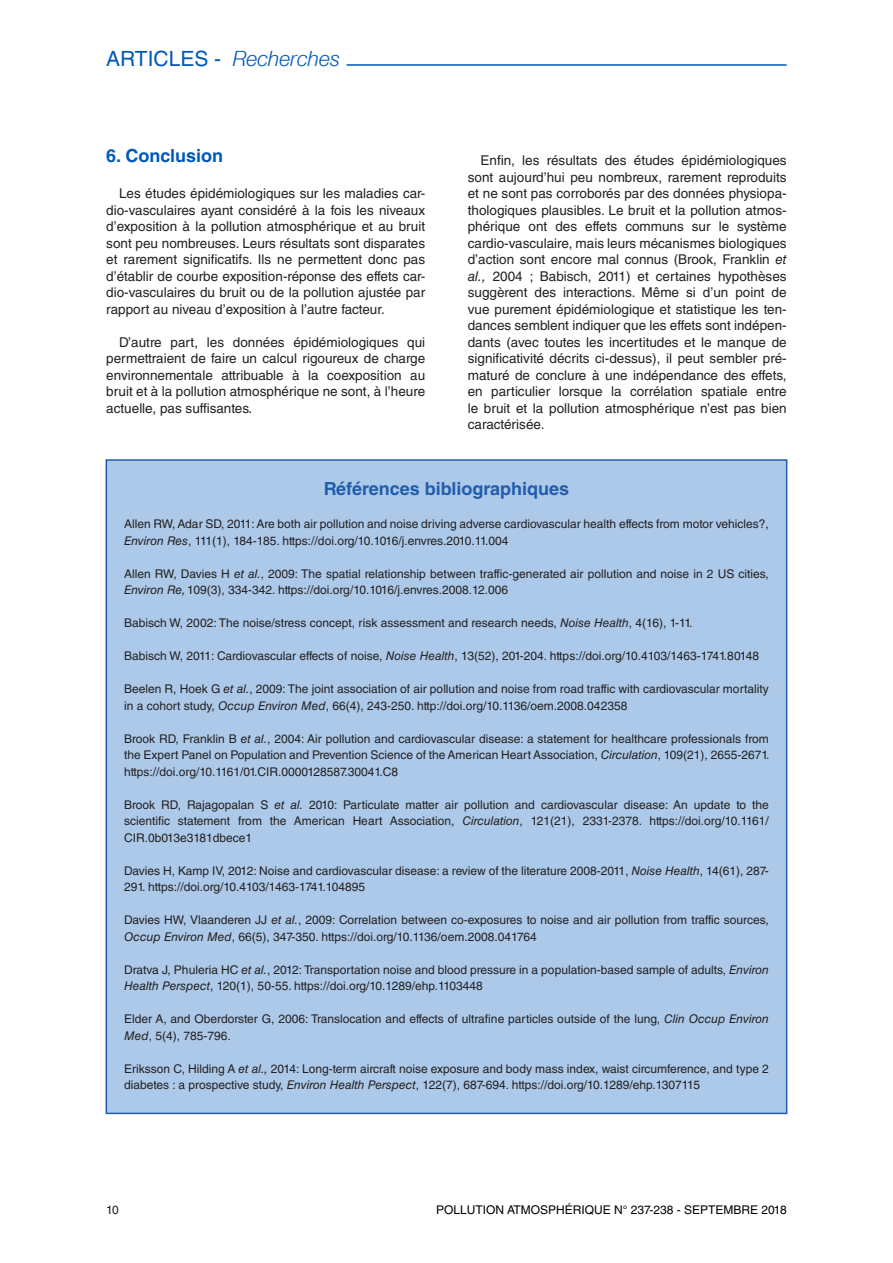
<style>
.page{position:relative;width:893px;height:1263px;background:#fff}
.page>*{position:absolute;margin:0;border:0;box-sizing:border-box;transform-origin:0 0}
.t1{font:italic 21px "Helvetica Neue";color:#0059ba}
.Bibliographie{font:700 18px "Helvetica LT Std";color:#225dab}
.Titre_1{font:700 18px "Helvetica LT Std";color:#0059ba}
.t2{font:13.5px/16.5px "Helvetica LT Std";color:#231f20;text-align:justify}
.Bibliographie-2{font:12px/16.5px "Helvetica LT Std";color:#231f20}
.t3{font:12px "Helvetica LT Std";color:#000}
.s1{font-family:"Helvetica LT Std";font-style:normal}
.s2{font-style:italic}
</style>
<div class="page">
<hr style="left:347px;top:64px;width:440px;height:2px;background:#0059ba">
<div style="left:106px;top:460px;width:681px;height:653px;background:#acc9e9"></div>
<h1 class="t1" style="left:106px;top:46px;width:235px"><span class="s1">ARTICLES -</span> Recherches</h1>
<p class="Titre_1" style="left:106px;top:144px;width:118px">6. Conclusion</p>
<p class="t2" style="left:106px;top:185px;width:320px;text-indent:13px">Les études épidémiologiques sur les maladies car&shy;dio-vasculaires ayant considéré à la fois les niveaux d’exposition à la pollution atmosphérique et au bruit sont peu nombreuses. Leurs résultats sont disparates et rarement significatifs. Ils ne permettent donc pas d’établir de courbe exposition-réponse des effets car&shy;dio-vasculaires du bruit ou de la pollution ajustée par rapport au niveau d’exposition à l’autre facteur.</p>
<p class="t2" style="left:106px;top:333px;width:320px;text-indent:13px">D’autre part, les données épidémiologiques qui permettraient de faire un calcul rigoureux de charge environnementale attribuable à la coexposition au bruit et à la pollution atmosphérique ne sont, à l’heure actuelle, pas suffisantes<span class="s2">.</span></p>
<p class="t2" style="left:468px;top:152px;width:320px;text-indent:13px">Enfin, les résultats des études épidémiologiques sont aujourd’hui peu nombreux, rarement reproduits et ne sont pas corroborés par des données physiopa&shy;thologiques plausibles. Le bruit et la pollution atmos&shy;phérique ont des effets communs sur le système cardio-vasculaire, mais leurs mécanismes biologiques d’action sont encore mal connus (Brook, Franklin <span class="s2">et al.,</span> 2004 ; Babisch, 2011) et certaines hypothèses suggèrent des interactions. Même si d’un point de vue purement épidémiologique et statistique les ten&shy;dances semblent indiquer que les effets sont indépen&shy;dants (avec toutes les incertitudes et le manque de significativité décrits ci-dessus), il peut sembler pré&shy;maturé de conclure à une indépendance des effets, en particulier lorsque la corrélation spatiale entre le bruit et la pollution atmosphérique n’est pas bien caractérisée.</p>
<p class="Bibliographie" style="left:324px;top:478px;width:247px">Références bibliographiques</p>
<p class="Bibliographie-2" style="left:124px;top:516px;width:646px">Allen RW, Adar SD, 2011: Are both air pollution and noise driving adverse cardiovascular health effects from motor vehicles?,<br><span class="s2">Environ Res</span>, 111(1), 184-185. https://doi.org/10.1016/j.envres.2010.11.004</p>
<p class="Bibliographie-2" style="left:124px;top:565px;width:646px">Allen RW, Davies H <span class="s2">et al.</span>, 2009: The spatial relationship between traffic-generated air pollution and noise in 2 US cities,<br><span class="s2">Environ Re,</span> 109(3), 334-342. https://doi.org/10.1016/j.envres.2008.12.006</p>
<p class="Bibliographie-2" style="left:124px;top:615px;width:570px">Babisch W, 2002: The noise/stress concept, risk assessment and research needs, <span class="s2">Noise Health</span>, 4(16), 1-11.</p>
<p class="Bibliographie-2" style="left:124px;top:648px;width:637px">Babisch W, 2011: Cardiovascular effects of noise, <span class="s2">Noise Health</span>, 13(52), 201-204. https://doi.org/10.4103/1463-1741.80148</p>
<p class="Bibliographie-2" style="left:124px;top:681px;width:646px">Beelen R, Hoek G <span class="s2">et al.</span>, 2009: The joint association of air pollution and noise from road traffic with cardiovascular mortality in a cohort study, <span class="s2">Occup Environ Med</span>, 66(4), 243-250. http://doi.org/10.1136/oem.2008.042358</p>
<p class="Bibliographie-2" style="left:124px;top:730px;width:647px;text-align:justify">Brook RD, Franklin B <span class="s2">et al.</span>, 2004: Air pollution and cardiovascular disease: a statement for healthcare professionals from the Expert Panel on Population and Prevention Science of the American Heart Association, <span class="s2">Circulation</span>, 109(21), 2655-2671. https://doi.org/10.1161/01.CIR.0000128587.30041.C8</p>
<p class="Bibliographie-2" style="left:124px;top:796px;width:646px;text-align:justify">Brook RD, Rajagopalan S <span class="s2">et al.</span> 2010: Particulate matter air pollution and cardiovascular disease: An update to the scientific statement from the American Heart Association, <span class="s2">Circulation</span>, 121(21), 2331-2378. https://doi.org/10.1161/ CIR.0b013e3181dbece1</p>
<p class="Bibliographie-2" style="left:124px;top:862px;width:646px">Davies H, Kamp IV, 2012: Noise and cardiovascular disease: a review of the literature 2008-2011, <span class="s2">Noise Health</span>, 14(61), 287-<br>291. https://doi.org/10.4103/1463-1741.104895</p>
<p class="Bibliographie-2" style="left:124px;top:912px;width:646px">Davies HW, Vlaanderen JJ <span class="s2">et al.</span>, 2009: Correlation between co-exposures to noise and air pollution from traffic sources,<br><span class="s2">Occup Environ Med</span>, 66(5), 347-350. https://doi.org/10.1136/oem.2008.041764</p>
<p class="Bibliographie-2" style="left:124px;top:961px;width:646px">Dratva J, Phuleria HC <span class="s2">et al.</span>, 2012: Transportation noise and blood pressure in a population-based sample of adults, <span class="s2">Environ<br>Health Perspect</span>, 120(1), 50-55. https://doi.org/10.1289/ehp.1103448</p>
<p class="Bibliographie-2" style="left:124px;top:1011px;width:646px">Elder A, and Oberdorster G, 2006: Translocation and effects of ultrafine particles outside of the lung, <span class="s2">Clin Occup Environ<br>Med</span>, 5(4), 785-796.</p>
<p class="Bibliographie-2" style="left:124px;top:1060px;width:646px">Eriksson C, Hilding A <span class="s2">et al.,</span> 2014: Long-term aircraft noise exposure and body mass index, waist circumference, and type 2 diabetes : a prospective study, <span class="s2">Environ Health Perspect</span>, 122(7), 687-694. https://doi.org/10.1289/ehp.1307115</p>
<p class="Bibliographie-2" style="left:106px;top:1201px;width:14px">10</p>
<p class="t3" style="left:436px;top:1203px;width:352px">POLLUTION ATMOSPHÉRIQUE N° 237-238 - SEPTEMBRE 2018</p>
</div>
